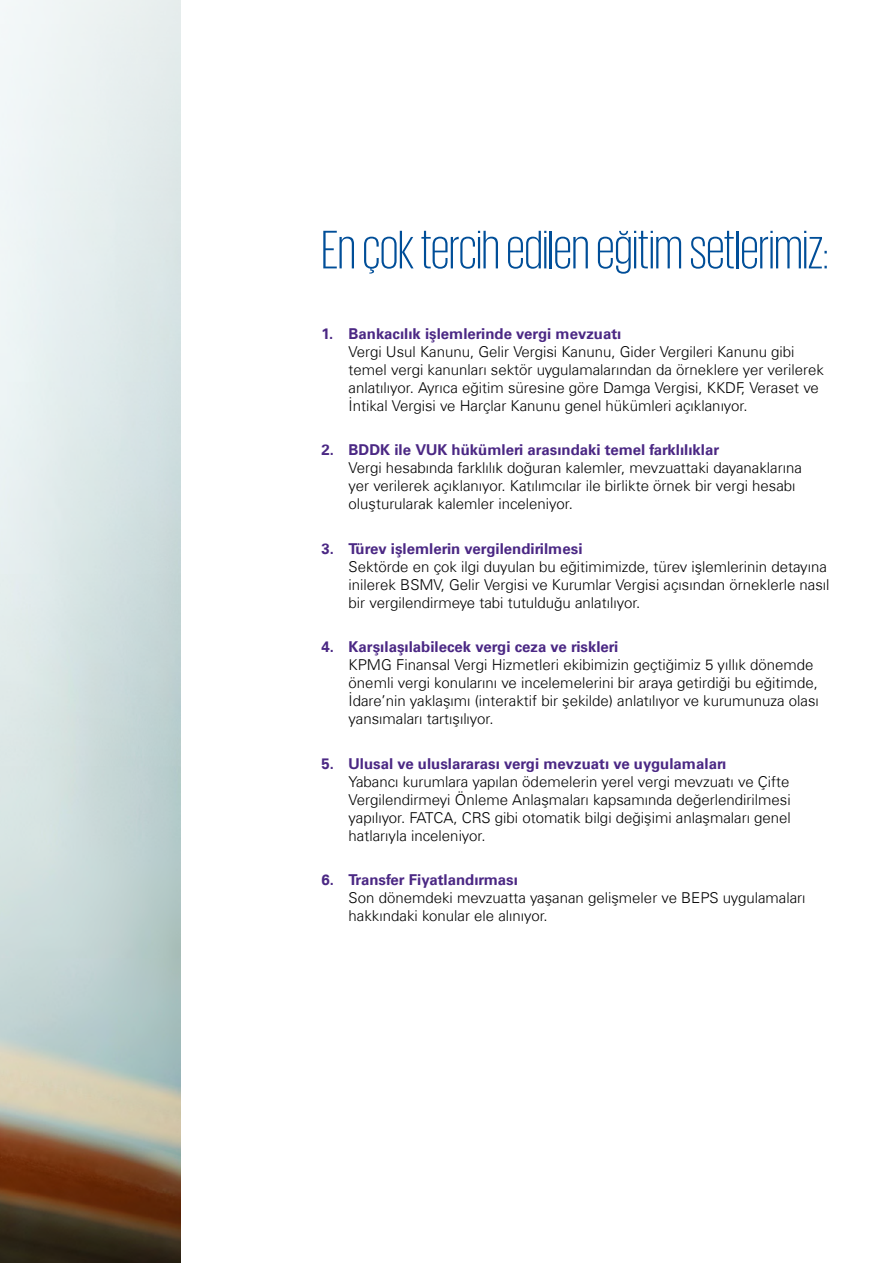
<style>
.page{position:relative;width:893px;height:1263px;background:#fff}
.page>*{position:absolute;margin:0;border:0;box-sizing:border-box;transform-origin:0 0}
.t1{font:300 55.5px "KPMG";color:#004e98}
.t2{font:300 15px/18px "Universfor KPMG";color:#000}
.t3{font:700 15px "Universfor KPMG";color:#4b2884}
</style>
<div class="page">
<img style="left:0;top:777px;width:181px;height:486px">
<svg style="left:0;top:0;width:181px;height:777px;background:#dde8e8"></svg>
<h1 class="t1" style="left:322px;top:223px;width:508px">En çok tercih edilen eğitim setlerimiz:</h1>
<p class="t3" style="left:322px;top:324px;width:301px">1. Bankacılık işlemlerinde vergi mevzuatı</p>
<p class="t2" style="left:349px;top:342px;width:477px">Vergi Usul Kanunu, Gelir Vergisi Kanunu, Gider Vergileri Kanunu gibi temel vergi kanunları sektör uygulamalarından da örneklere yer verilerek anlatılıyor. Ayrıca eğitim süresine göre Damga Vergisi, KKDF, Veraset ve İntikal Vergisi ve Harçlar Kanunu genel hükümleri açıklanıyor.</p>
<p class="t3" style="left:322px;top:441px;width:399px">2. BDDK ile VUK hükümleri arasındaki temel farklılıklar</p>
<p class="t2" style="left:349px;top:459px;width:455px">Vergi hesabında farklılık doğuran kalemler, mevzuattaki dayanaklarına yer verilerek açıklanıyor. Katılımcılar ile birlikte örnek bir vergi hesabı oluşturularak kalemler inceleniyor.</p>
<p class="t3" style="left:322px;top:539px;width:262px">3. Türev işlemlerin vergilendirilmesi</p>
<p class="t2" style="left:349px;top:557px;width:482px">Sektörde en çok ilgi duyulan bu eğitimimizde, türev işlemlerinin detayına inilerek BSMV, Gelir Vergisi ve Kurumlar Vergisi açısından örneklerle nasıl bir vergilendirmeye tabi tutulduğu anlatılıyor.</p>
<p class="t3" style="left:322px;top:638px;width:298px">4. Karşılaşılabilecek vergi ceza ve riskleri</p>
<p class="t2" style="left:349px;top:656px;width:472px">KPMG Finansal Vergi Hizmetleri ekibimizin geçtiğimiz 5 yıllık dönemde önemli vergi konularını ve incelemelerini bir araya getirdiği bu eğitimde, İdare’nin yaklaşımı (interaktif bir şekilde) anlatılıyor ve kurumunuza olası yansımaları tartışılıyor.</p>
<p class="t3" style="left:322px;top:754px;width:406px">5. Ulusal ve uluslararası vergi mevzuatı ve uygulamaları</p>
<p class="t2" style="left:349px;top:772px;width:444px;text-align:justify">Yabancı kurumlara yapılan ödemelerin yerel vergi mevzuatı ve Çifte Vergilendirmeyi Önleme Anlaşmaları kapsamında değerlendirilmesi yapılıyor. FATCA, CRS gibi otomatik bilgi değişimi anlaşmaları genel hatlarıyla inceleniyor.</p>
<p class="t3" style="left:322px;top:871px;width:198px">6. Transfer Fiyatlandırması</p>
<p class="t2" style="left:349px;top:889px;width:458px">Son dönemdeki mevzuatta yaşanan gelişmeler ve BEPS uygulamaları hakkındaki konular ele alınıyor.</p>
</div>
